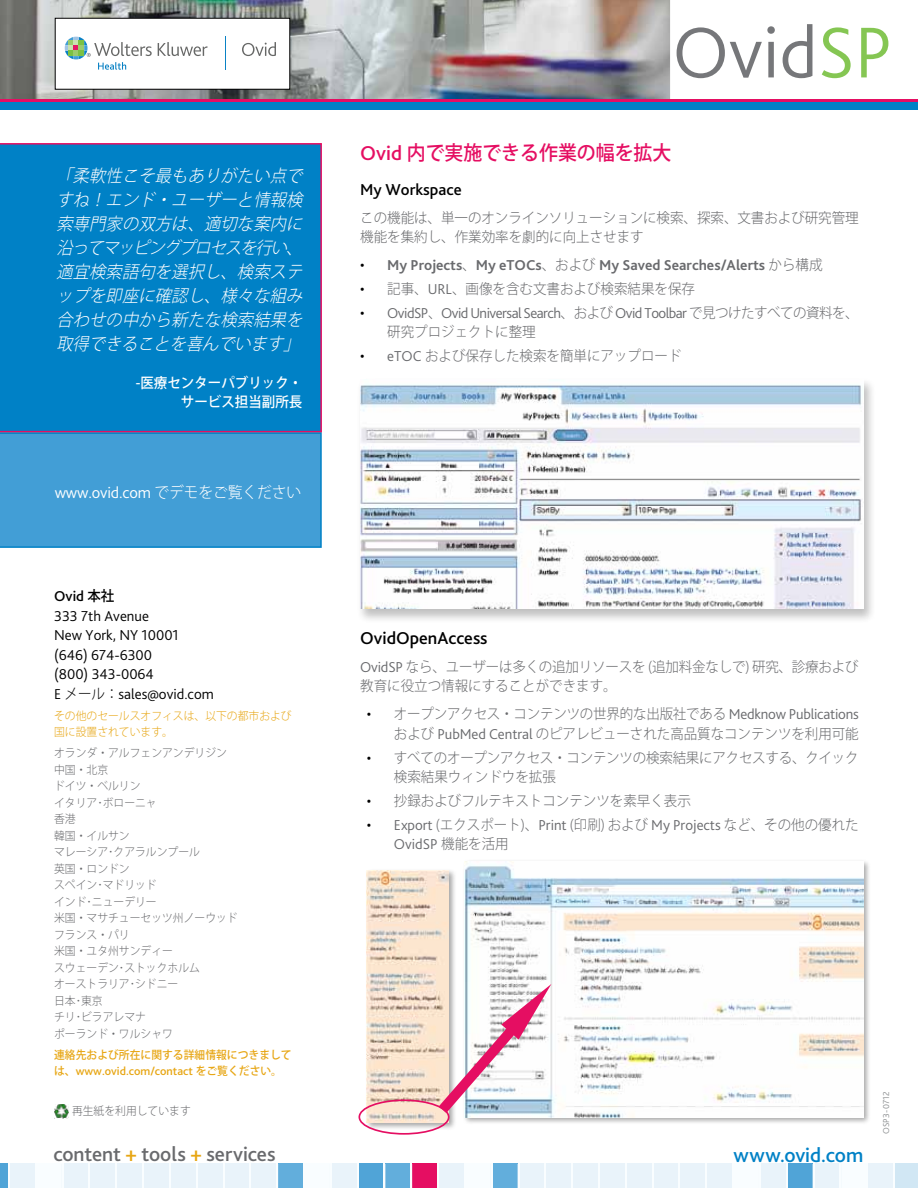
<style>
.page{position:relative;width:918px;height:1188px;background:#fff}
.page>*{position:absolute;margin:0;border:0;box-sizing:border-box;transform-origin:0 0}
.t1{font:300 75.3px "Bliss 2";color:#696a6d}
.t2{font:500 21px "Bliss 2";letter-spacing:-.005em;color:#696a6d}
.t3{font:500 21px "Bliss 2";color:#0081c6}
.t4{font:500 19.95px "Koz Go Pro";color:#e50e62;scale:.95 1}
.t5{font:500 18px "Bliss 2";color:#000}
.t6{font:italic 300 17.1px/24px "Koz Go Pro";color:#fff;text-align:justify;scale:.95 1}
.t7{font:300 16.5px "Bliss 2";letter-spacing:-.01em;color:#fff}
.t8{font:500 16.5px "Bliss 2";color:#000}
.t9{font:300 15px/19.5px "Bliss 2";color:#000}
.t10{font:300 15px "Bliss 2";letter-spacing:-.035em;color:#696a6d}
.t11{font:700 15px "Bliss 2";color:#696a6d}
.t12{font:300 14.25px/19.5px "Koz Go Pro";color:#696a6d;scale:.95 1}
.t13{font:500 14.25px/19.5px "Koz Go Pro";color:#fff;text-align:right;scale:.95 1}
.t14{font:500 12px "Bliss 2";color:#e7a614}
.t15{font:300 11.4px/16.5px "Koz Go Pro";color:#696a6d;scale:.95 1}
.t16{font:300 11.4px/16.5px "Koz Go Pro";color:#e7a614;scale:.95 1}
.t17{font:500 11.4px "Koz Go Pro";color:#e7a614;scale:.95 1}
.t18{font:300 9px "Bliss 2";letter-spacing:.01em;color:#8b8e90}
.s1{font-family:"Koz Go Pro";font-size:15.6px}
.s2{font-weight:500}
.s3{font-family:"Koz Go Pro";font-weight:500;font-size:14.25px}
.s4{font-family:"Koz Go Pro";font-size:14.25px}
.s5{font-family:"Koz Go Pro";font-size:11.4px}
.s6{color:#7ac143}
.s7{font-family:"Bliss 2";font-size:21px}
.s8{font-weight:300;color:#000}
.s9{font-family:"Koz Go Pro";font-weight:300;font-size:14.25px}
.s10{font-family:"Bliss 2";font-size:15px;color:#000}
.s11{font-family:"Bliss 2";font-size:15px}
.s12{color:#000}
.s13{color:#e7a614}
</style>
<div class="page">
<div style="left:0;top:432px;width:322px;height:116px;background:#429ed6"></div>
<img style="left:0;top:0;width:669px;height:100px">
<div style="left:55px;top:18px;width:235px;height:71px;background:#fff"></div>
<div style="left:55px;top:18px;width:235px;height:71px;border:1px solid #000"></div>
<svg style="left:158px;top:42px;width:50px;height:14px"></svg>
<svg style="left:242px;top:42px;width:34px;height:14px"></svg>
<hr style="left:225px;top:37px;width:1px;height:33px;background:#0a82c5">
<svg style="left:65px;top:37px;width:87px;height:33px"></svg>
<img style="left:54px;top:1104px;width:15px;height:14px">
<svg style="left:0;top:100px;width:918px;height:3px;background:#983483"></svg>
<div style="left:0;top:103px;width:918px;height:7px;background:#0081c6"></div>
<div style="left:0;top:143px;width:322px;height:289px;background:#0081c6"></div>
<svg style="left:0;top:1164px;width:918px;height:24px"></svg>
<hr style="left:62px;top:1164px;width:2px;height:24px;background:#f9fdff">
<hr style="left:35px;top:1164px;width:2px;height:24px;background:#f9fdff">
<hr style="left:8px;top:1164px;width:2px;height:24px;background:#f9fdff">
<div style="left:356px;top:377px;width:520px;height:246px;background:#000;opacity:.25"></div>
<img style="left:360px;top:379px;width:504px;height:230px">
<div style="left:365px;top:868px;width:92px;height:263px;background:#000;opacity:.35"></div>
<img style="left:367px;top:870px;width:82px;height:253px">
<div style="left:462px;top:859px;width:410px;height:266px;background:#000;opacity:.35"></div>
<img style="left:464px;top:861px;width:399px;height:256px">
<svg style="left:439px;top:984px;width:112px;height:129px"></svg>
<div style="left:358px;top:1099px;width:92px;height:36px;border:2px solid #e50e62;border-radius:50%"></div>
<p class="t6" style="left:56px;top:164px;width:266px">「柔軟性こそ最もありがたい点ですね！エンド・ユーザーと情報検索専門家の双方は、適切な案内に沿ってマッピングプロセスを行い、適宜検索語句を選択し、検索ステップを即座に確認し、様々な組み合わせの中から新たな検索結果を取得できることを喜んでいます」</p>
<p class="t13" style="left:136px;top:374px;width:177px">-医療センターパブリック・サービス担当副所長</p>
<p class="t7" style="left:55px;top:482px;width:248px">www.ovid.com <span class="s1">でデモをご覧ください</span></p>
<p class="t9" style="left:54px;top:586px;width:161px"><span class="s2">Ovid</span> <span class="s3">本社<br></span>333 7th Avenue<br>New York, NY 10001 (646) 674-6300<br>(800) 343-0064<br>E <span class="s4">メール：</span>sales@ovid.com</p>
<p class="t16" style="left:54px;top:707px;width:252px">その他のセールスオフィスは、以下の都市および国に設置されています。</p>
<p class="t15" style="left:54px;top:745px;width:195px">オランダ・アルフェンアンデリジン中国・北京<br>ドイツ・ベルリン<br>イタリア･ボローニャ<br>香港<br>韓国・イルサン<br>マレーシア･クアラルンプール<br>英国・ロンドン<br>スペイン･マドリッド<br>インド･ニューデリー<br>米国・マサチューセッツ州ノーウッドフランス・パリ<br>米国・ユタ州サンディー<br>スウェーデン･ストックホルム<br>オーストラリア･シドニー<br>日本･東京<br>チリ･ビラアレマナ<br>ポーランド・ワルシャワ</p>
<p class="t17" style="left:54px;top:1047px;width:252px">連絡先および所在に関する詳細情報につきまして</p>
<p class="t14" style="left:54px;top:1064px;width:229px"><span class="s5">は、</span>www.ovid.com/contact <span class="s5">をご覧ください。</span></p>
<p class="t15" style="left:72px;top:1103px;width:127px">再生紙を利用しています</p>
<h1 class="t1" style="left:673px;top:6px;width:221px">Ovid<span class="s6">SP</span></h1>
<h3 class="t4" style="left:360px;top:140px;width:329px"><span class="s7">Ovid</span> 内で実施できる作業の幅を拡大</h3>
<p class="t8" style="left:360px;top:179px;width:103px">My Workspace</p>
<p class="t12" style="left:360px;top:208px;width:526px">この機能は、単一のオンラインソリューションに検索、探索、文書および研究管理機能を集約し、作業効率を劇的に向上させます</p>
<p class="t11" style="left:360px;top:256px;width:464px"><span class="s8">•</span> My Projects<span class="s9">、</span>My eTOCs<span class="s9">、および</span> My Saved Searches/Alerts <span class="s9">から構成</span></p>
<p class="t12" style="left:360px;top:279px;width:354px"><span class="s10">•</span> 記事、<span class="s11">URL</span>、画像を含む文書および検索結果を保存</p>
<p class="t10" style="left:360px;top:304px;width:500px"><span class="s12">•</span> OvidSP<span class="s4">、</span>Ovid Universal Search<span class="s4">、および</span> Ovid Toolbar <span class="s4">で見つけたすべての資料を、</span></p>
<p class="t12" style="left:387px;top:323px;width:158px">研究プロジェクトに整理</p>
<p class="t12" style="left:360px;top:346px;width:340px"><span class="s10">•</span> <span class="s11">eTOC</span> および保存した検索を簡単にアップロード</p>
<p class="t5" style="left:360px;top:627px;width:129px">OvidOpenAccess</p>
<p class="t12" style="left:360px;top:657px;width:526px"><span class="s11">OvidSP</span> なら、ユーザーは多くの追加リソースを (追加料金なしで) 研究、診療および教育に役立つ情報にすることができます。</p>
<p class="t12" style="left:367px;top:705px;width:519px;text-align:right"><span class="s10">•</span> オープンアクセス・コンテンツの世界的な出版社である <span class="s11">Medknow Publications</span>および <span class="s11">PubMed Central</span> のピアレビューされた高品質なコンテンツを利用可能</p>
<p class="t12" style="left:394px;top:748px;width:491px;text-indent:-27px"><span class="s10">•</span> すべてのオープンアクセス・コンテンツの検索結果にアクセスする、クイック検索結果ウィンドウを拡張</p>
<p class="t12" style="left:367px;top:791px;width:343px"><span class="s10">•</span> 抄録およびフルテキストコンテンツを素早く表示</p>
<p class="t12" style="left:367px;top:815px;width:519px"><span class="s10">•</span> <span class="s11">Export</span> (エクスポート)、<span class="s11">Print</span> (印刷) および <span class="s11">My Projects</span> など、その他の優れた</p>
<p class="t10" style="left:394px;top:835px;width:116px">OvidSP <span class="s4">機能を活用</span></p>
<p class="t18" style="left:881px;top:1134px;width:44px;rotate:-90deg">OSP3-0712</p>
<h2 class="t2" style="left:53px;top:1141px;width:224px">content <span class="s13">+</span> tools <span class="s13">+</span> services</h2>
<h2 class="t3" style="left:734px;top:1142px;width:131px">www.ovid.com</h2>
</div>
